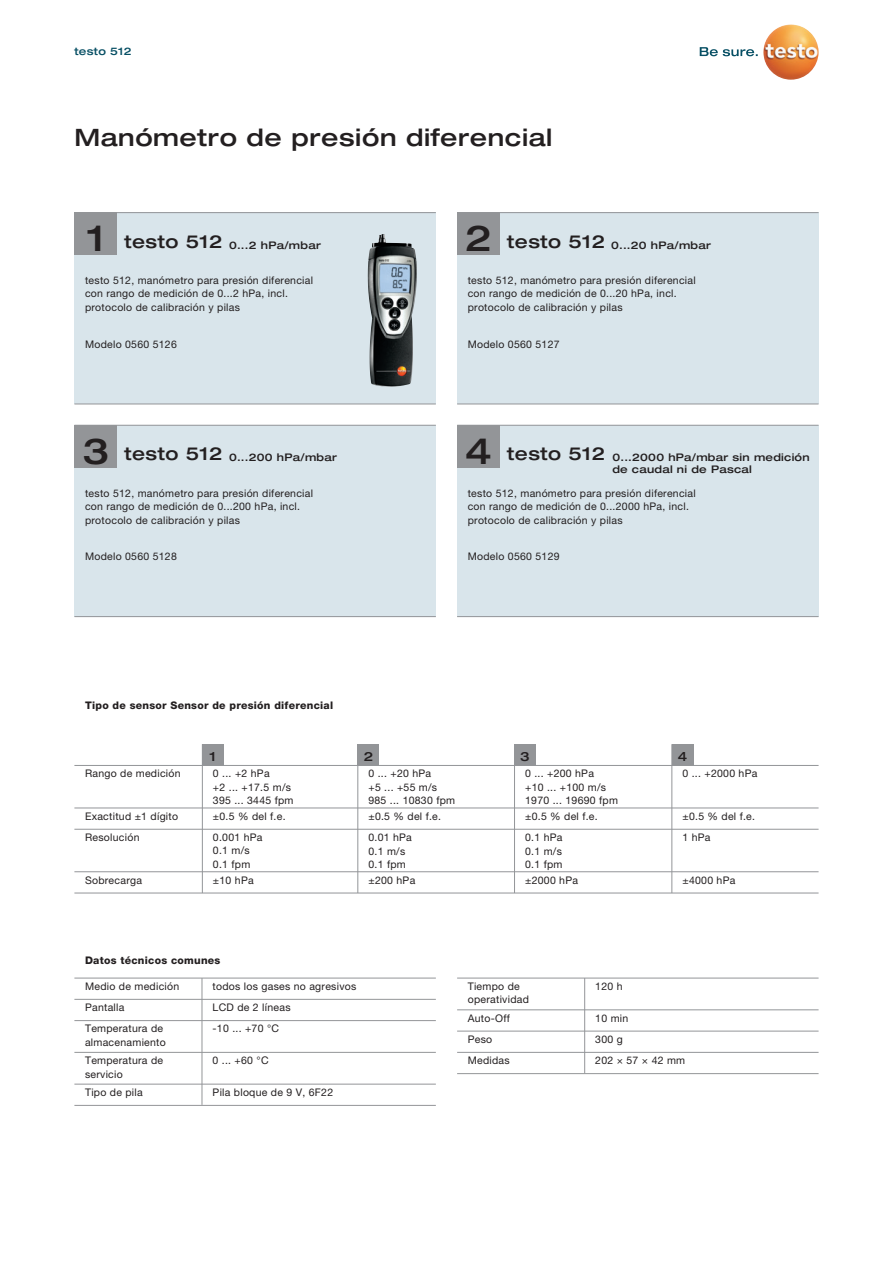
<style>
.page{position:relative;width:893px;height:1263px;background:#fff}
.page>*{position:absolute;margin:0;border:0;box-sizing:border-box;transform-origin:0 0}
.t1{font:500 expanded 36px "Helvetica Neue LTW1 G";color:#231f20}
.t2{font:500 expanded 24px "Helvetica Neue LTW1 G";letter-spacing:.025em;color:#231f20}
.t3{font:500 expanded 18px "Helvetica Neue LTW1 G";letter-spacing:.025em;color:#231f20}
.t4{font:500 expanded 12.75px "Helvetica Neue LTW1 G";color:#231f20}
.t5{font:10.5px/13.5px "Helvetica Neue LTW1 G";letter-spacing:.025em;color:#231f20}
.t6{font:500 expanded 10.5px/12px "Helvetica Neue LTW1 G";letter-spacing:.025em;color:#231f20}
.t7{font:800 10.5px "Helvetica Neue LTW1 G";letter-spacing:.025em;color:#231f20}
.t8{font:500 expanded 10.5px "Helvetica Neue LTW1 G";letter-spacing:.025em;color:#074f64}
.s1{font-size:18px}
.s2{font-size:36px}
</style>
<div class="page">
<div style="left:74px;top:213px;width:362px;height:191px;background:#d9e5eb"></div>
<div style="left:74px;top:425px;width:362px;height:192px;background:#d9e5eb"></div>
<div style="left:457px;top:213px;width:362px;height:191px;background:#d9e5eb"></div>
<div style="left:457px;top:425px;width:362px;height:192px;background:#d9e5eb"></div>
<hr style="left:74px;top:212px;width:362px;height:1px;background:#939598">
<hr style="left:74px;top:425px;width:362px;height:1px;background:#939598">
<hr style="left:457px;top:212px;width:362px;height:1px;background:#939598">
<hr style="left:457px;top:425px;width:362px;height:1px;background:#939598">
<hr style="left:74px;top:404px;width:362px;height:1px;background:#939598">
<hr style="left:74px;top:616px;width:362px;height:1px;background:#939598">
<hr style="left:457px;top:404px;width:362px;height:1px;background:#939598">
<hr style="left:457px;top:616px;width:362px;height:1px;background:#939598">
<img style="left:368px;top:234px;width:49px;height:153px">
<svg style="left:700px;top:47px;width:58px;height:9px"></svg>
<img style="left:763px;top:24px;width:56px;height:56px;border-radius:28px">
<hr style="left:74px;top:1020px;width:362px;height:1px;background:#939598">
<hr style="left:74px;top:1052px;width:362px;height:1px;background:#939598">
<hr style="left:74px;top:1084px;width:362px;height:1px;background:#939598">
<hr style="left:74px;top:1105px;width:362px;height:1px;background:#939598">
<hr style="left:74px;top:978px;width:362px;height:1px;background:#939598">
<hr style="left:457px;top:978px;width:362px;height:1px;background:#939598">
<hr style="left:74px;top:999px;width:362px;height:1px;background:#939598">
<hr style="left:202px;top:978px;width:1px;height:127px;background:#939598">
<hr style="left:457px;top:1031px;width:362px;height:1px;background:#939598">
<hr style="left:457px;top:1052px;width:362px;height:1px;background:#939598">
<hr style="left:457px;top:1073px;width:362px;height:1px;background:#939598">
<hr style="left:457px;top:1009px;width:362px;height:1px;background:#939598">
<hr style="left:584px;top:978px;width:1px;height:95px;background:#939598">
<hr style="left:74px;top:765px;width:745px;height:1px;background:#939598">
<hr style="left:74px;top:808px;width:745px;height:1px;background:#939598">
<hr style="left:74px;top:829px;width:745px;height:1px;background:#939598">
<hr style="left:74px;top:871px;width:745px;height:1px;background:#939598">
<hr style="left:74px;top:893px;width:745px;height:1px;background:#939598">
<hr style="left:202px;top:744px;width:1px;height:149px;background:#939598">
<hr style="left:357px;top:744px;width:1px;height:149px;background:#939598">
<hr style="left:514px;top:744px;width:1px;height:149px;background:#939598">
<hr style="left:671px;top:744px;width:1px;height:149px;background:#939598">
<div style="left:74px;top:213px;width:43px;height:42px;background:#939598"></div>
<div style="left:74px;top:425px;width:43px;height:43px;background:#939598"></div>
<div style="left:457px;top:213px;width:43px;height:42px;background:#939598"></div>
<div style="left:202px;top:744px;width:21px;height:21px;background:#939598"></div>
<div style="left:358px;top:744px;width:21px;height:21px;background:#939598"></div>
<div style="left:514px;top:744px;width:21px;height:21px;background:#939598"></div>
<div style="left:672px;top:744px;width:21px;height:21px;background:#939598"></div>
<div style="left:457px;top:425px;width:43px;height:43px;background:#939598"></div>
<p class="t8" style="left:74px;top:44px;width:59px">testo 512</p>
<h2 class="t2" style="left:74px;top:122px;width:480px">Manómetro de presión diferencial</h2>
<h1 class="t1" style="left:87px;top:215px;width:19px">1</h1>
<p class="t6" style="left:124px;top:238px;width:198px"><span class="s1">testo 512</span> 0...2 hPa/mbar</p>
<h1 class="t1" style="left:465px;top:215px;width:28px">2</h1>
<p class="t6" style="left:507px;top:238px;width:205px"><span class="s1">testo 512</span> 0...20 hPa/mbar</p>
<p class="t5" style="left:85px;top:273px;width:230px">testo 512, manómetro para presión diferencial con rango de medición de 0...2 hPa, incl. protocolo de calibración y pilas</p>
<p class="t5" style="left:468px;top:273px;width:230px">testo 512, manómetro para presión diferencial con rango de medición de 0...20 hPa, incl. protocolo de calibración y pilas</p>
<p class="t5" style="left:85px;top:337px;width:93px">Modelo 0560 5126</p>
<p class="t5" style="left:468px;top:337px;width:93px">Modelo 0560 5127</p>
<h1 class="t1" style="left:82px;top:428px;width:28px">3</h1>
<p class="t6" style="left:124px;top:451px;width:214px"><span class="s1">testo 512</span> 0...200 hPa/mbar</p>
<h3 class="t3" style="left:465px;top:442px;width:141px"><span class="s2">4</span> testo 512</h3>
<p class="t6" style="left:612px;top:451px;width:199px">0...2000 hPa/mbar sin medición de caudal ni de Pascal</p>
<p class="t5" style="left:85px;top:486px;width:230px">testo 512, manómetro para presión diferencial con rango de medición de 0...200 hPa, incl. protocolo de calibración y pilas</p>
<p class="t5" style="left:468px;top:486px;width:230px">testo 512, manómetro para presión diferencial con rango de medición de 0...2000 hPa, incl. protocolo de calibración y pilas</p>
<p class="t5" style="left:85px;top:550px;width:93px">Modelo 0560 5128</p>
<p class="t5" style="left:468px;top:550px;width:93px">Modelo 0560 5129</p>
<p class="t7" style="left:85px;top:699px;width:250px">Tipo de sensor Sensor de presión diferencial</p>
<p class="t4" style="left:209px;top:749px;width:8px">1</p>
<p class="t4" style="left:364px;top:749px;width:11px">2</p>
<p class="t4" style="left:520px;top:749px;width:11px">3</p>
<p class="t4" style="left:678px;top:749px;width:11px">4</p>
<p class="t5" style="left:85px;top:767px;width:97px">Rango de medición</p>
<p class="t5" style="left:213px;top:767px;width:82px">0 ... +2 hPa<br>+2 ... +17.5 m/s<br>395 ... 3445 fpm</p>
<p class="t5" style="left:368px;top:767px;width:88px">0 ... +20 hPa<br>+5 ... +55 m/s<br>985 ... 10830 fpm</p>
<p class="t5" style="left:85px;top:809px;width:95px">Exactitud ±1 dígito</p>
<p class="t5" style="left:213px;top:809px;width:74px">±0.5 % del f.e.</p>
<p class="t5" style="left:368px;top:809px;width:74px">±0.5 % del f.e.</p>
<p class="t5" style="left:85px;top:830px;width:56px">Resolución</p>
<p class="t5" style="left:213px;top:830px;width:51px">0.001 hPa<br>0.1 m/s<br>0.1 fpm</p>
<p class="t5" style="left:368px;top:830px;width:45px">0.01 hPa<br>0.1 m/s<br>0.1 fpm</p>
<p class="t5" style="left:85px;top:873px;width:58px">Sobrecarga</p>
<p class="t5" style="left:213px;top:873px;width:42px">±10 hPa</p>
<p class="t5" style="left:368px;top:873px;width:48px">±200 hPa</p>
<p class="t5" style="left:525px;top:767px;width:94px">0 ... +200 hPa<br>+10 ... +100 m/s<br>1970 ... 19690 fpm</p>
<p class="t5" style="left:525px;top:805px;width:74px;line-height:21.3px">±0.5 % del f.e.<br>0.1 hPa</p>
<p class="t5" style="left:525px;top:844px;width:39px">0.1 m/s<br>0.1 fpm</p>
<p class="t5" style="left:525px;top:873px;width:54px">±2000 hPa</p>
<p class="t5" style="left:682px;top:767px;width:76px">0 ... +2000 hPa</p>
<p class="t5" style="left:682px;top:805px;width:74px;line-height:21.3px">±0.5 % del f.e.<br>1 hPa</p>
<p class="t5" style="left:682px;top:873px;width:54px">±4000 hPa</p>
<p class="t7" style="left:85px;top:954px;width:137px">Datos técnicos comunes</p>
<p class="t5" style="left:85px;top:979px;width:96px">Medio de medición</p>
<p class="t5" style="left:213px;top:979px;width:145px">todos los gases no agresivos</p>
<p class="t5" style="left:85px;top:1000px;width:41px">Pantalla</p>
<p class="t5" style="left:213px;top:1000px;width:79px">LCD de 2 líneas</p>
<p class="t5" style="left:85px;top:1022px;width:82px">Temperatura de almacenamiento</p>
<p class="t5" style="left:213px;top:1022px;width:68px">-10 ... +70 °C</p>
<p class="t5" style="left:85px;top:1053px;width:80px">Temperatura de servicio</p>
<p class="t5" style="left:213px;top:1053px;width:57px">0 ... +60 °C</p>
<p class="t5" style="left:85px;top:1085px;width:59px">Tipo de pila</p>
<p class="t5" style="left:213px;top:1085px;width:122px">Pila bloque de 9 V, 6F22</p>
<p class="t5" style="left:468px;top:979px;width:63px">Tiempo de operatividad</p>
<p class="t5" style="left:595px;top:979px;width:29px">120 h</p>
<p class="t5" style="left:468px;top:1011px;width:44px">Auto-Off</p>
<p class="t5" style="left:595px;top:1011px;width:35px">10 min</p>
<p class="t5" style="left:468px;top:1032px;width:26px">Peso</p>
<p class="t5" style="left:595px;top:1032px;width:29px">300 g</p>
<p class="t5" style="left:468px;top:1053px;width:44px">Medidas</p>
<p class="t5" style="left:595px;top:1053px;width:91px">202 × 57 × 42 mm</p>
</div>
